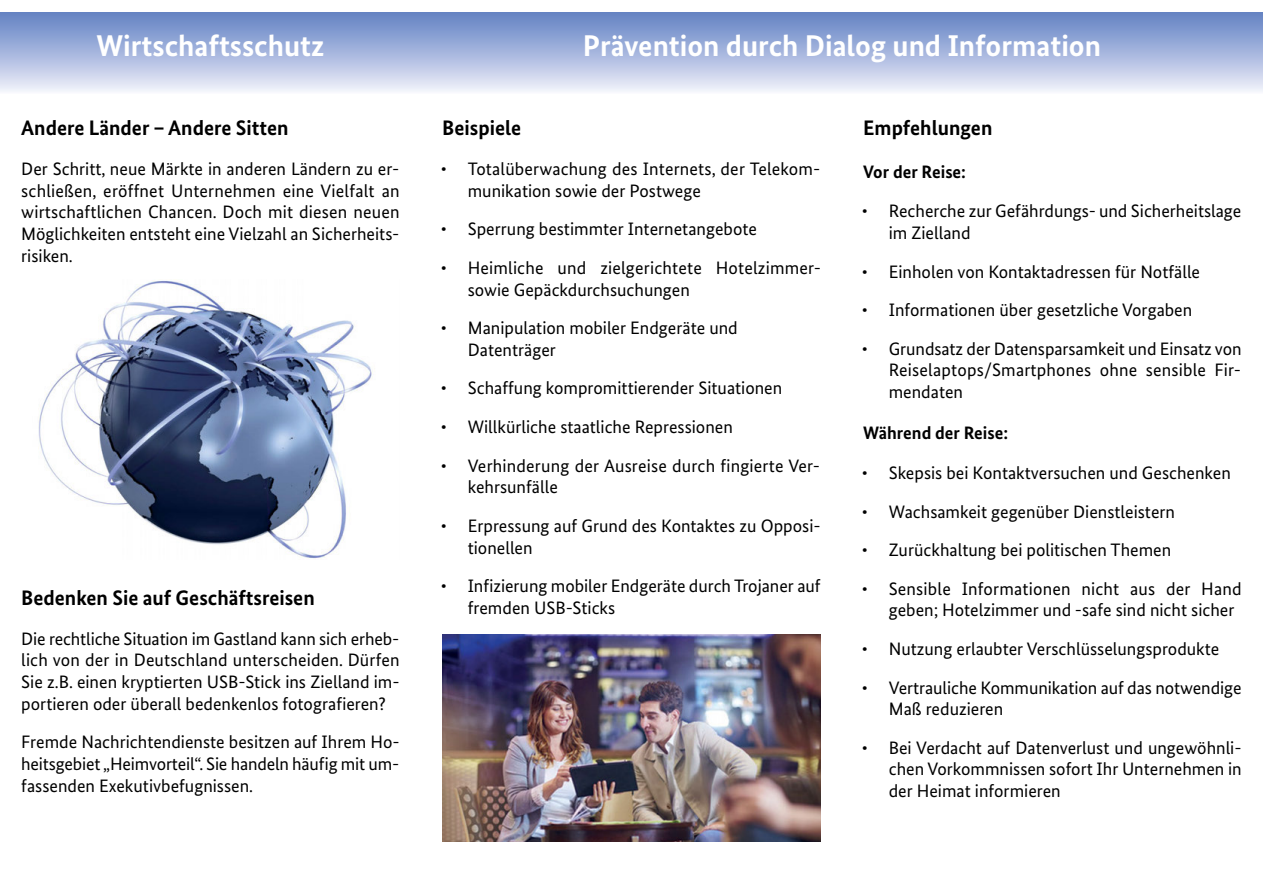
<style>
.page{position:relative;width:1263px;height:893px;background:#fff}
.page>*{position:absolute;margin:0;border:0;box-sizing:border-box;transform-origin:0 0}
.t1{font:700 30px "Bundes Sans";color:#fff}
.t2{font:700 21px "Bundes Sans";color:#000}
.t3{font:18px/21.6px "Bundes Sans";color:#000}
.t4{font:700 18px "Bundes Sans";color:#000}
</style>
<div class="page">
<div style="left:0;top:13px;width:1263px;height:81px;background:linear-gradient(to bottom,#6180c3,#f2f2fb)"></div>
<img style="left:38px;top:280px;width:335px;height:279px">
<img style="left:442px;top:635px;width:379px;height:207px">
<h1 class="t1" style="left:96px;top:34px;width:229px">Wirtschaftsschutz</h1>
<h1 class="t1" style="left:583px;top:34px;width:520px">Prävention durch Dialog und Information</h1>
<p class="t2" style="left:21px;top:120px;width:269px">Andere Länder – Andere Sitten</p>
<p class="t3" style="left:21px;top:160px;width:380px;text-align:justify">Der Schritt, neue Märkte in anderen Ländern zu er&shy;schließen, eröffnet Unternehmen eine Vielfalt an wirtschaftlichen Chancen. Doch mit diesen neuen Möglichkeiten entsteht eine Vielzahl an Sicherheits&shy;risiken.</p>
<p class="t2" style="left:21px;top:590px;width:295px">Bedenken Sie auf Geschäftsreisen</p>
<p class="t3" style="left:21px;top:629px;width:380px;text-align:justify">Die rechtliche Situation im Gastland kann sich erheb&shy;lich von der in Deutschland unterscheiden. Dürfen Sie z.B. einen kryptierten USB-Stick ins Zielland im&shy;portieren oder überall bedenkenlos fotografieren?</p>
<p class="t3" style="left:21px;top:733px;width:380px;text-align:justify">Fremde Nachrichtendienste besitzen auf Ihrem Ho&shy;heitsgebiet „Heimvorteil“. Sie handeln häufig mit um&shy;fassenden Exekutivbefugnissen.</p>
<p class="t2" style="left:442px;top:120px;width:81px">Beispiele</p>
<p class="t3" style="left:468px;top:160px;width:354px;text-indent:-27px">• Totalüberwachung des Internets, der Telekom&shy;munikation sowie der Postwege</p>
<p class="t3" style="left:441px;top:220px;width:318px">• Sperrung bestimmter Internetangebote</p>
<p class="t3" style="left:468px;top:259px;width:355px;text-indent:-27px">• Heimliche und zielgerichtete Hotelzimmer&shy;sowie Gepäckdurchsuchungen</p>
<p class="t3" style="left:468px;top:319px;width:271px;text-indent:-27px">• Manipulation mobiler Endgeräte und<br>Datenträger</p>
<p class="t3" style="left:441px;top:379px;width:343px">• Schaffung kompromittierender Situationen</p>
<p class="t3" style="left:441px;top:418px;width:294px">• Willkürliche staatliche Repressionen</p>
<p class="t3" style="left:468px;top:456px;width:354px;text-indent:-27px">• Verhinderung der Ausreise durch fingierte Ver&shy;kehrsunfälle</p>
<p class="t3" style="left:468px;top:516px;width:354px;text-indent:-27px">• Erpressung auf Grund des Kontaktes zu Opposi&shy;tionellen</p>
<p class="t3" style="left:468px;top:577px;width:354px;text-indent:-27px">• Infizierung mobiler Endgeräte durch Trojaner auf fremden USB-Sticks</p>
<p class="t2" style="left:863px;top:120px;width:131px">Empfehlungen</p>
<p class="t4" style="left:863px;top:165px;width:104px">Vor der Reise:</p>
<p class="t3" style="left:889px;top:202px;width:354px;text-indent:-27px">• Recherche zur Gefährdungs- und Sicherheitslage im Zielland</p>
<p class="t3" style="left:862px;top:262px;width:340px">• Einholen von Kontaktadressen für Notfälle</p>
<p class="t3" style="left:862px;top:301px;width:332px">• Informationen über gesetzliche Vorgaben</p>
<p class="t3" style="left:889px;top:339px;width:354px;text-align:justify;text-indent:-27px">• Grundsatz der Datensparsamkeit und Einsatz von Reiselaptops/Smartphones ohne sensible Fir&shy;mendaten</p>
<p class="t4" style="left:863px;top:426px;width:146px">Während der Reise:</p>
<p class="t3" style="left:862px;top:463px;width:371px">• Skepsis bei Kontaktversuchen und Geschenken</p>
<p class="t3" style="left:862px;top:502px;width:315px">• Wachsamkeit gegenüber Dienstleistern</p>
<p class="t3" style="left:862px;top:541px;width:311px">• Zurückhaltung bei politischen Themen</p>
<p class="t3" style="left:889px;top:579px;width:354px;text-indent:-27px">• Sensible Informationen nicht aus der Hand geben; Hotelzimmer und -safe sind nicht sicher</p>
<p class="t3" style="left:862px;top:640px;width:359px">• Nutzung erlaubter Verschlüsselungsprodukte</p>
<p class="t3" style="left:889px;top:678px;width:354px;text-indent:-27px">• Vertrauliche Kommunikation auf das notwendige<br>Maß reduzieren</p>
<p class="t3" style="left:889px;top:738px;width:354px;text-align:justify;text-indent:-27px">• Bei Verdacht auf Datenverlust und ungewöhnli&shy;chen Vorkommnissen sofort Ihr Unternehmen in der Heimat informieren</p>
</div>
